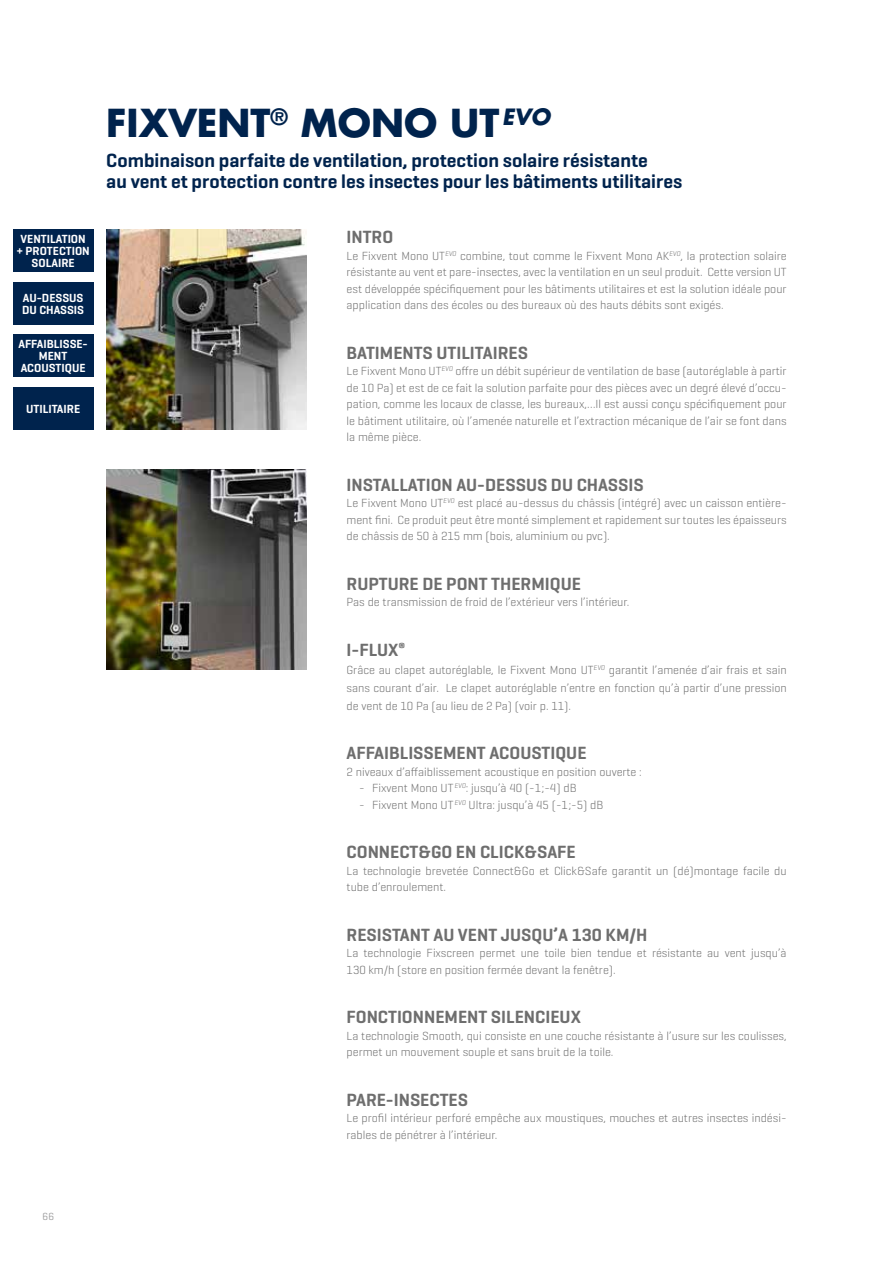
<style>
.page{position:relative;width:893px;height:1263px;background:#fff}
.page>*{position:absolute;margin:0;border:0;box-sizing:border-box;transform-origin:0 0}
.t1{font:700 37.5px "Futura Std";color:#00234d}
.t2{font:600 19.5px/21px "Geogrotesque";color:#00234d}
.t3{font:600 18px "Geogrotesque";color:#6e6e6e}
.t4{font:300 12px/16.5px "Geogrotesque";color:#6e6e6e;text-align:justify}
.t5{font:600 12px/12px "Geogrotesque";color:#fff;text-align:center}
.t6{font:10.5px "Geogrotesque";color:#9c9c9d}
</style>
<div class="page">
<img style="left:106px;top:230px;width:200px;height:199px">
<img style="left:106px;top:470px;width:200px;height:200px">
<div style="left:13px;top:230px;width:81px;height:42px;background:#00234d"></div>
<div style="left:13px;top:282px;width:81px;height:43px;background:#00234d"></div>
<div style="left:13px;top:334px;width:81px;height:43px;background:#00234d"></div>
<div style="left:13px;top:387px;width:81px;height:42px;background:#00234d"></div>
<p class="t5" style="left:16px;top:233px;width:75px">VENTILATION + PROTECTION<br>SOLAIRE</p>
<p class="t5" style="left:22px;top:292px;width:63px;text-align:left">AU-DESSUS<br>DU CHASSIS</p>
<p class="t5" style="left:18px;top:338px;width:71px">AFFAIBLISSE-<br>MENT<br>ACOUSTIQUE</p>
<p class="t5" style="left:26px;top:402px;width:56px">UTILITAIRE</p>
<h1 class="t1" style="left:106px;top:98px;width:445px">FIXVENT<sup>®</sup> MONO UT<sup>EVO</sup></h1>
<h2 class="t2" style="left:106px;top:149px;width:578px">Combinaison parfaite de ventilation, protection solaire résistante<br>au vent et protection contre les insectes pour les bâtiments utilitaires</h2>
<h3 class="t3" style="left:347px;top:226px;width:48px">INTRO</h3>
<p class="t4" style="left:347px;top:247px;width:442px">Le Fixvent Mono UT<sup>EVO</sup> combine, tout comme le Fixvent Mono AK<sup>EVO</sup>, la protection solaire résistante au vent et pare-insectes, avec la ventilation en un seul produit. Cette version UT est développée spécifiquement pour les bâtiments utilitaires et est la solution idéale pour application dans des écoles ou des bureaux où des hauts débits sont exigés.</p>
<h3 class="t3" style="left:347px;top:341px;width:183px">BATIMENTS UTILITAIRES</h3>
<p class="t4" style="left:347px;top:362px;width:442px">Le Fixvent Mono UT<sup>EVO</sup> offre un débit supérieur de ventilation de base (autoréglable à partir de 10 Pa) et est de ce fait la solution parfaite pour des pièces avec un degré élevé d’occu&shy;pation, comme les locaux de classe, les bureaux,…Il est aussi conçu spécifiquement pour le bâtiment utilitaire, où l’amenée naturelle et l’extraction mécanique de l’air se font dans la même pièce.</p>
<h3 class="t3" style="left:347px;top:473px;width:299px">INSTALLATION AU-DESSUS DU CHASSIS</h3>
<p class="t4" style="left:347px;top:494px;width:442px">Le Fixvent Mono UT<sup>EVO</sup> est placé au-dessus du châssis (intégré) avec un caisson entière&shy;ment fini. Ce produit peut être monté simplement et rapidement sur toutes les épaisseurs de châssis de 50 à 215 mm (bois, aluminium ou pvc).</p>
<h3 class="t3" style="left:347px;top:572px;width:236px">RUPTURE DE PONT THERMIQUE</h3>
<p class="t4" style="left:347px;top:593px;width:284px">Pas de transmission de froid de l’extérieur vers l’intérieur.</p>
<h3 class="t3" style="left:347px;top:638px;width:60px">I-FLUX<sup>®</sup></h3>
<p class="t4" style="left:347px;top:660px;width:442px;line-height:18px">Grâce au clapet autoréglable, le Fixvent Mono UT<sup>EVO</sup> garantit l’amenée d’air frais et sain sans courant d’air. Le clapet autoréglable n’entre en fonction qu’à partir d’une pression de vent de 10 Pa (au lieu de 2 Pa) (voir p. 11).</p>
<h3 class="t3" style="left:347px;top:742px;width:241px">AFFAIBLISSEMENT ACOUSTIQUE</h3>
<p class="t4" style="left:347px;top:763px;width:297px">2 niveaux d’affaiblissement acoustique en position ouverte :</p>
<p class="t4" style="left:359px;top:779px;width:219px">- Fixvent Mono UT<sup>EVO</sup>: jusqu’à 40 (-1;-4) dB</p>
<p class="t4" style="left:359px;top:796px;width:246px">- Fixvent Mono UT<sup>EVO</sup> Ultra: jusqu’à 45 (-1;-5) dB</p>
<h3 class="t3" style="left:347px;top:841px;width:231px">CONNECT&amp;GO EN CLICK&amp;SAFE</h3>
<p class="t4" style="left:347px;top:862px;width:442px">La technologie brevetée Connect&amp;Go et Click&amp;Safe garantit un (dé)montage facile du tube d’enroulement.</p>
<h3 class="t3" style="left:347px;top:923px;width:302px">RESISTANT AU VENT JUSQU’A 130 KM/H</h3>
<p class="t4" style="left:347px;top:944px;width:442px">La technologie Fixscreen permet une toile bien tendue et résistante au vent jusqu’à<br>130 km/h (store en position fermée devant la fenêtre).</p>
<h3 class="t3" style="left:347px;top:1006px;width:236px">FONCTIONNEMENT SILENCIEUX</h3>
<p class="t4" style="left:347px;top:1027px;width:442px">La technologie Smooth, qui consiste en une couche résistante à l’usure sur les coulisses, permet un mouvement souple et sans bruit de la toile.</p>
<h3 class="t3" style="left:347px;top:1088px;width:123px">PARE-INSECTES</h3>
<p class="t4" style="left:347px;top:1109px;width:442px">Le profil intérieur perforé empêche aux moustiques, mouches et autres insectes indési&shy;rables de pénétrer à l’intérieur.</p>
<p class="t6" style="left:43px;top:1210px;width:13px">66</p>
</div>
